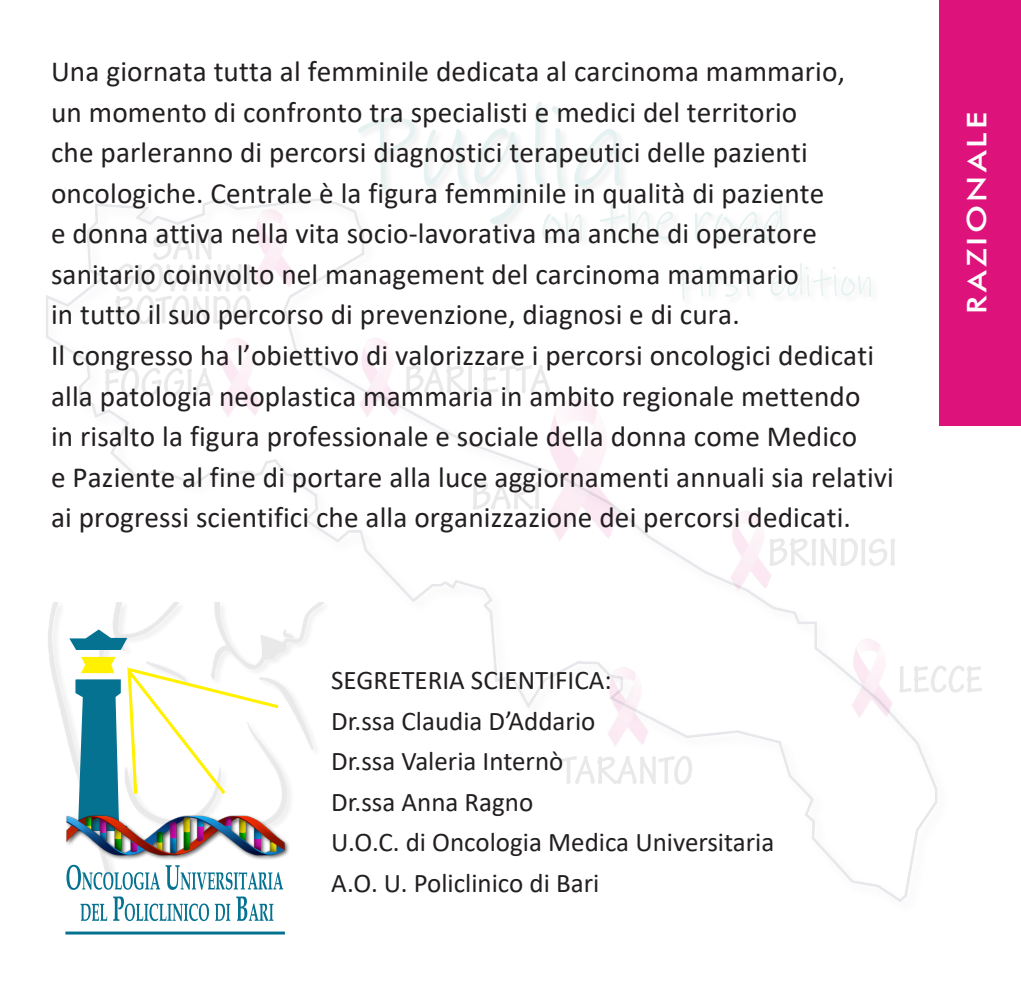
<style>
.page{position:relative;width:1021px;height:989px;background:#fff}
.page>*{position:absolute;margin:0;border:0;box-sizing:border-box;transform-origin:0 0}
.Normale{font:29.25px/40.5px "Calibri";letter-spacing:.005em;color:#231f20}
.Normale-2{font:27px "Calibri";color:#231f20}
.Normale-3{font:500 27px "Futura BT";letter-spacing:.1em;color:#fff;scale:1.2 1}
</style>
<div class="page">
<svg style="left:358px;top:102px;width:266px;height:92px"></svg>
<svg style="left:795px;top:538px;width:100px;height:28px"></svg>
<svg style="left:917px;top:666px;width:65px;height:26px"></svg>
<svg style="left:560px;top:756px;width:132px;height:28px"></svg>
<svg style="left:425px;top:365px;width:125px;height:28px"></svg>
<svg style="left:105px;top:368px;width:87px;height:29px"></svg>
<svg style="left:114px;top:232px;width:137px;height:92px"></svg>
<svg style="left:473px;top:482px;width:26px;height:27px"></svg>
<img style="left:499px;top:391px;width:164px;height:156px">
<img style="left:704px;top:511px;width:91px;height:91px">
<img style="left:825px;top:639px;width:92px;height:91px">
<img style="left:581px;top:662px;width:92px;height:96px">
<img style="left:333px;top:338px;width:92px;height:83px">
<img style="left:194px;top:338px;width:67px;height:79px">
<img style="left:228px;top:205px;width:91px;height:96px">
<div style="left:939px;top:0;width:81px;height:425px;background:#dd137b"></div>
<svg style="left:69px;top:629px;width:58px;height:21px"></svg>
<svg style="left:71px;top:657px;width:211px;height:157px"></svg>
<div style="left:65px;top:814px;width:225px;height:46px;background:#231f20;opacity:.75"></div>
<img style="left:67px;top:814px;width:218px;height:42px">
<svg style="left:80px;top:896px;width:193px;height:25px"></svg>
<svg style="left:66px;top:864px;width:217px;height:26px"></svg>
<hr style="left:65px;top:931px;width:220px;height:3px;background:#057291">
<p class="Normale" style="left:51px;top:51px;width:795px">Una giornata tutta al femminile dedicata al carcinoma mammario, un momento di confronto tra specialisti e medici del territorio che parleranno di percorsi diagnostici terapeutici delle pazienti oncologiche. Centrale è la figura femminile in qualità di paziente e donna attiva nella vita socio-lavorativa ma anche di operatore sanitario coinvolto nel management del carcinoma mammario</p>
<p class="Normale" style="left:51px;top:294px;width:690px">in tutto il suo percorso di prevenzione, diagnosi e di cura.</p>
<p class="Normale" style="left:51px;top:334px;width:824px">Il congresso ha l’obiettivo di valorizzare i percorsi oncologici dedicati alla patologia neoplastica mammaria in ambito regionale mettendo</p>
<p class="Normale" style="left:51px;top:415px;width:807px">in risalto la figura professionale e sociale della donna come Medico</p>
<p class="Normale" style="left:51px;top:456px;width:844px">e Paziente al fine di portare alla luce aggiornamenti annuali sia relativi ai progressi scientifici che alla organizzazione dei percorsi dedicati.</p>
<p class="Normale-2" style="left:331px;top:661px;width:282px">SEGRETERIA SCIENTIFICA:</p>
<p class="Normale-2" style="left:331px;top:702px;width:266px">Dr.ssa Claudia D’Addario</p>
<p class="Normale-2" style="left:331px;top:742px;width:234px">Dr.ssa Valeria Internò</p>
<p class="Normale-2" style="left:331px;top:783px;width:203px">Dr.ssa Anna Ragno</p>
<p class="Normale-2" style="left:331px;top:823px;width:444px">U.O.C. di Oncologia Medica Universitaria</p>
<p class="Normale-2" style="left:331px;top:864px;width:269px">A.O. U. Policlinico di Bari</p>
<p class="Normale-3" style="left:960px;top:313px;width:169px;rotate:-90deg">RAZIONALE</p>
</div>
